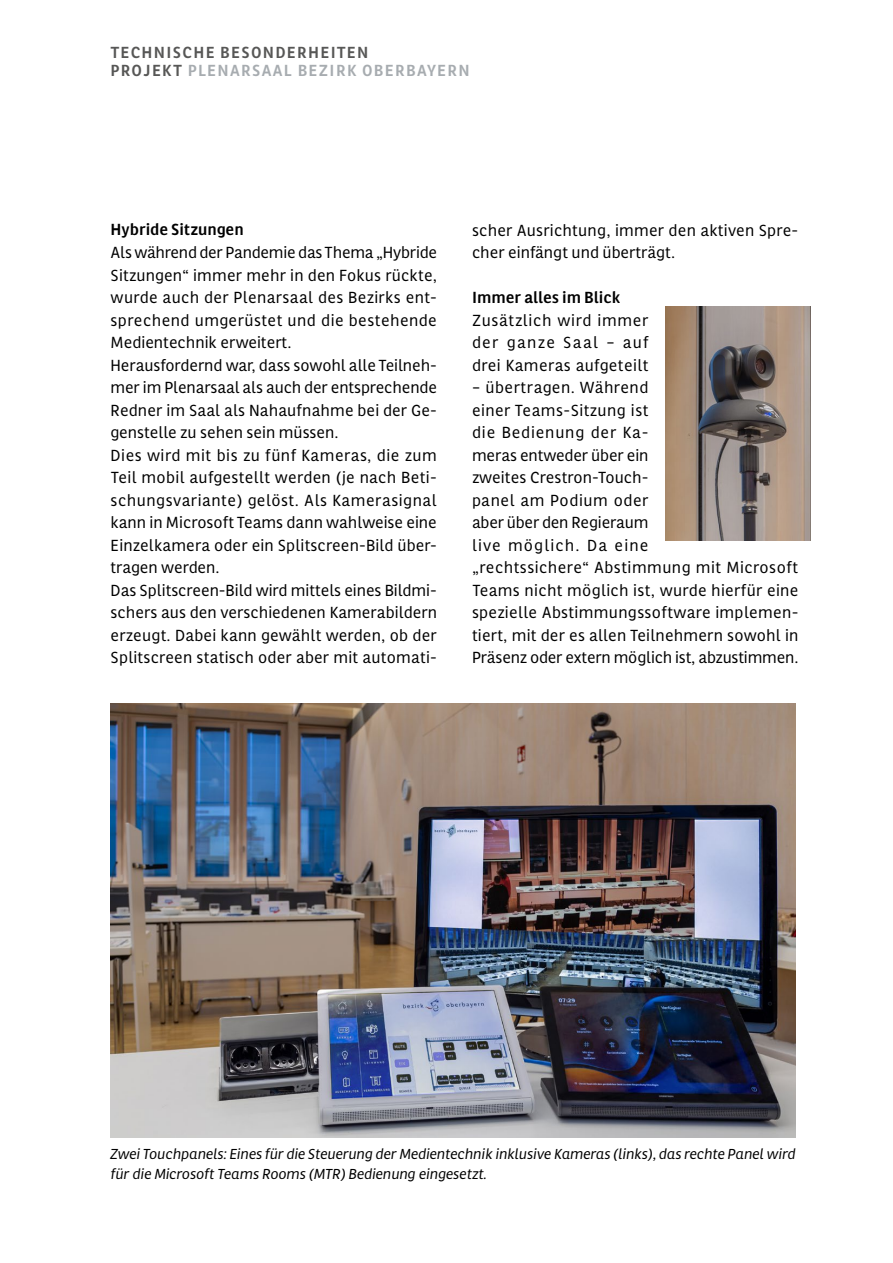
<style>
.page{position:relative;width:893px;height:1263px;background:#fff}
.page>*{position:absolute;margin:0;border:0;box-sizing:border-box;transform-origin:0 0}
.t1{font:15px/22.5px "Multi Text";letter-spacing:.01em;color:#000}
.t2{font:700 15px/18px "Multi Text";letter-spacing:.09em;color:#575756}
.t3{font:700 15px "Multi Text";color:#000}
.t4{font:italic 13.5px/19.5px "Multi Text";letter-spacing:-.01em;color:#000}
.s1{color:#a7acb0}
</style>
<div class="page">
<img style="left:111px;top:704px;width:684px;height:433px">
<img style="left:665px;top:306px;width:145px;height:234px">
<p class="t2" style="left:111px;top:42px;width:361px">TECHNISCHE BESONDERHEITEN<br>PROJEKT <span class="s1">PLENARSAAL BEZIRK OBERBAYERN</span></p>
<p class="t3" style="left:111px;top:217px;width:135px">Hybride Sitzungen</p>
<p class="t1" style="left:111px;top:240px;width:328px">Als während der Pandemie das Thema „Hybride Sitzungen“ immer mehr in den Fokus rückte, wurde auch der Plenarsaal des Bezirks ent&shy;sprechend umgerüstet und die bestehende Medientechnik erweitert.<br>Herausfordernd war, dass sowohl alle Teilneh&shy;mer im Plenarsaal als auch der entsprechende Redner im Saal als Nahaufnahme bei der Ge&shy;genstelle zu sehen sein müssen.<br>Dies wird mit bis zu fünf Kameras, die zum Teil mobil aufgestellt werden (je nach Beti&shy;schungsvariante) gelöst. Als Kamerasignal kann in Microsoft Teams dann wahlweise eine Einzelkamera oder ein Splitscreen-Bild über&shy;tragen werden.<br>Das Splitscreen-Bild wird mittels eines Bildmi&shy;schers aus den verschiedenen Kamerabildern erzeugt. Dabei kann gewählt werden, ob der Splitscreen statisch oder aber mit automati-</p>
<p class="t1" style="left:472px;top:217px;width:328px">scher Ausrichtung, immer den aktiven Spre&shy;cher einfängt und überträgt.</p>
<p class="t3" style="left:472px;top:285px;width:150px">Immer alles im Blick</p>
<p class="t1" style="left:472px;top:307px;width:179px;text-align:justify">Zusätzlich wird immer der ganze Saal – auf drei Kameras aufgeteilt</p>
<p class="t1" style="left:472px;top:375px;width:328px">– übertragen. Während<br>einer Teams-Sitzung ist<br>die Bedienung der Ka-<br>meras entweder über ein<br>zweites Crestron-Touch-<br>panel am Podium oder<br>aber über den Regieraum<br>live möglich. Da eine<br>„rechtssichere“ Abstimmung mit Microsoft<br>Teams nicht möglich ist, wurde hierfür eine spezielle Abstimmungssoftware implemen&shy;tiert, mit der es allen Teilnehmern sowohl in<br>Präsenz oder extern möglich ist, abzustimmen.</p>
<p class="t4" style="left:111px;top:1143px;width:686px">Zwei Touchpanels: Eines für die Steuerung der Medientechnik inklusive Kameras (links), das rechte Panel wird für die Microsoft Teams Rooms (MTR) Bedienung eingesetzt.</p>
</div>
